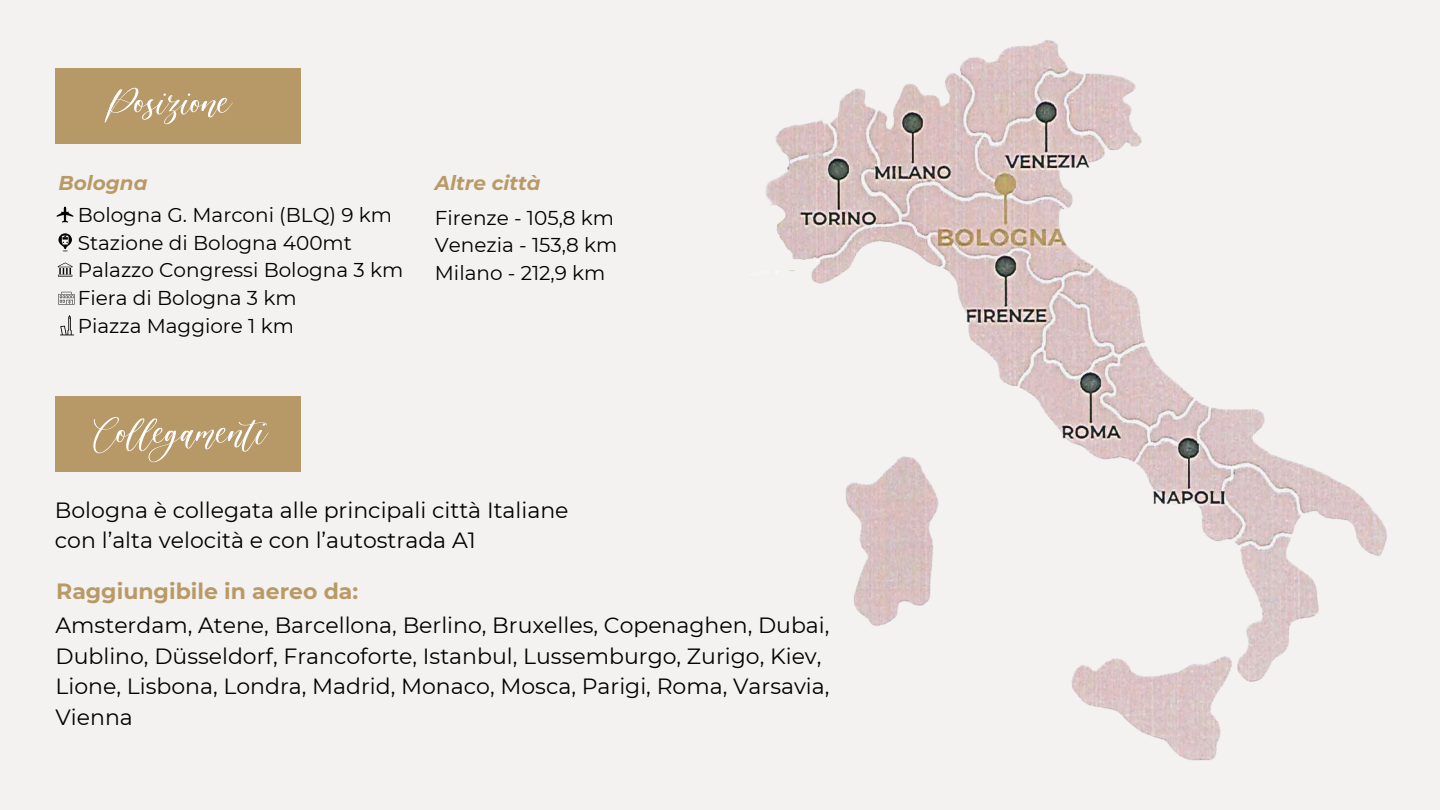
<style>
.page{position:relative;width:1440px;height:810px;background:#f4f2f1}
.page>*{position:absolute;margin:0;border:0;box-sizing:border-box;transform-origin:0 0}
.t1{font:50.9px "Elegante";color:#fff}
.t2{font:22px/30.8px "Montserrat";color:#000}
.t3{font:700 22px "Montserrat";color:#b99a67}
.t4{font:20px/27.8px "Montserrat";color:#000}
.t5{font:italic 700 20px "Montserrat";color:#b99a67}
</style>
<div class="page">
<img style="left:765px;top:40px;width:622px;height:721px">
<div style="left:56px;top:397px;width:245px;height:75px;background:#b79867"></div>
<div style="left:56px;top:68px;width:245px;height:75px;background:#b79867"></div>
<svg style="left:56px;top:206px;width:18px;height:17px"></svg>
<svg style="left:58px;top:233px;width:14px;height:18px"></svg>
<svg style="left:58px;top:263px;width:15px;height:14px"></svg>
<svg style="left:58px;top:292px;width:17px;height:13px"></svg>
<svg style="left:60px;top:315px;width:14px;height:20px"></svg>
<h1 class="t1" style="left:106px;top:77px;width:126px">Posizione</h1>
<p class="t5" style="left:58px;top:171px;width:91px">Bologna</p>
<p class="t4" style="left:78px;top:201px;width:327px">Bologna G. Marconi (BLQ) 9 km<br>Stazione di Bologna 400mt<br>Palazzo Congressi Bologna 3 km<br>Fiera di Bologna 3 km<br>Piazza Maggiore 1 km</p>
<h1 class="t1" style="left:95px;top:407px;width:173px">Collegamenti</h1>
<p class="t5" style="left:435px;top:171px;width:107px">Altre città</p>
<p class="t4" style="left:435px;top:204px;width:184px">Firenze - 105,8 km<br>Venezia - 153,8 km<br>Milano - 212,9 km</p>
<p class="t2" style="left:55px;top:495px;width:515px;line-height:30.5px">Bologna è collegata alle principali città Italiane con l’alta velocità e con l’autostrada A1</p>
<p class="t3" style="left:56px;top:577px;width:304px">Raggiungibile in aereo da:</p>
<p class="t2" style="left:56px;top:610px;width:775px">Amsterdam, Atene, Barcellona, Berlino, Bruxelles, Copenaghen, Dubai, Dublino, Düsseldorf, Francoforte, Istanbul, Lussemburgo, Zurigo, Kiev, Lione, Lisbona, Londra, Madrid, Monaco, Mosca, Parigi, Roma, Varsavia, Vienna</p>
</div>
